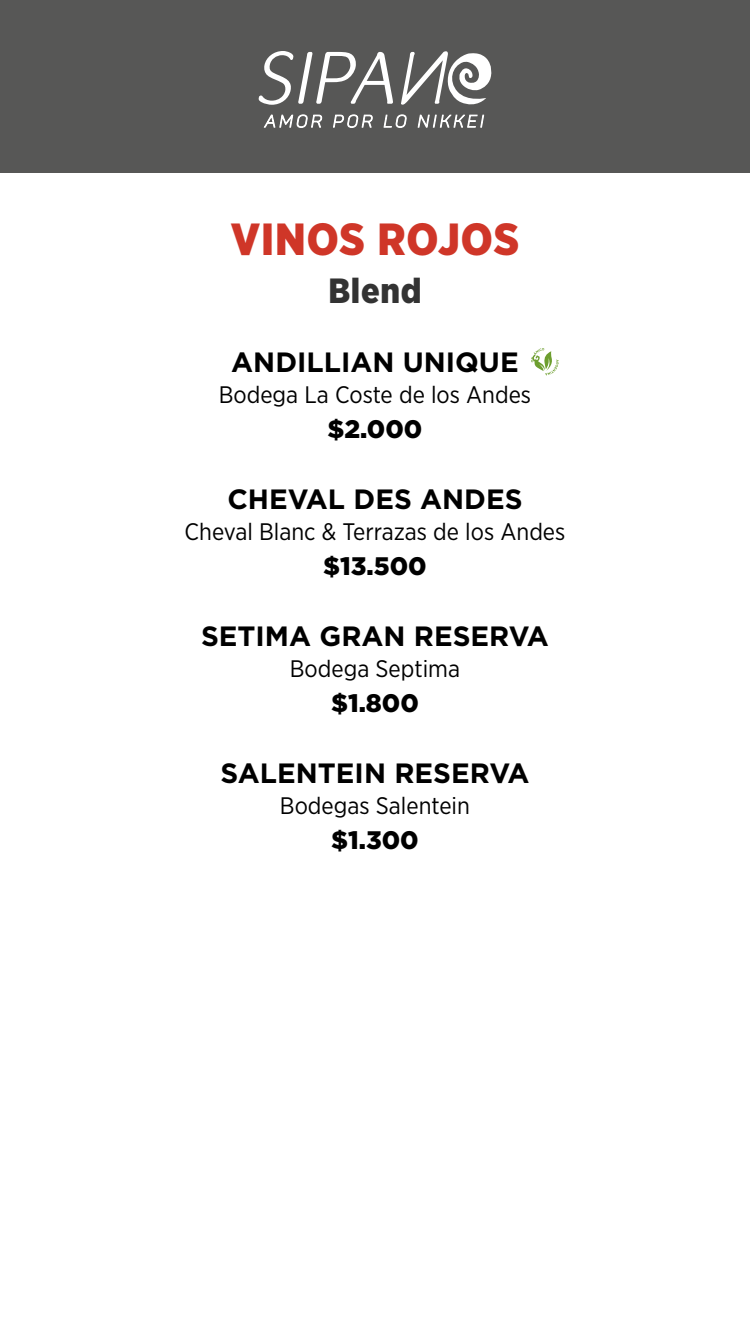
<style>
.page{position:relative;width:750px;height:1334px;background:#fff}
.page>*{position:absolute;margin:0;border:0;box-sizing:border-box;transform-origin:0 0}
.t1{font:900 45px "Gotham Narrow";letter-spacing:.02em;color:#cf3628}
.t2{font:900 35px "Gotham Narrow";color:#333}
.t3{font:700 27.9px "Gotham";color:#000}
.t4{font:900 25.3px "Gotham";color:#000}
.t5{font:23.9px "Gotham Narrow";color:#000}
</style>
<div class="page">
<div style="left:0;top:0;width:750px;height:172px;background:#575756"></div>
<svg style="left:258px;top:51px;width:234px;height:77px"></svg>
<svg style="left:531px;top:348px;width:28px;height:27px"></svg>
<h1 class="t1" style="left:231px;top:209px;width:290px">VINOS ROJOS</h1>
<h2 class="t2" style="left:328px;top:268px;width:95px">Blend</h2>
<p class="t3" style="left:231px;top:343px;width:289px">ANDI LLIAN UNIQUE</p>
<p class="t5" style="left:219px;top:380px;width:314px">Bodega La Coste de los Andes</p>
<p class="t4" style="left:328px;top:412px;width:96px">$2.000</p>
<p class="t3" style="left:227px;top:480px;width:297px">CHEVAL DES ANDES</p>
<p class="t5" style="left:185px;top:517px;width:382px">Cheval Blanc &amp; Terrazas de los Andes</p>
<p class="t4" style="left:323px;top:549px;width:105px">$13.500</p>
<p class="t3" style="left:201px;top:617px;width:348px">SETIMA GRAN RESERVA</p>
<p class="t5" style="left:290px;top:654px;width:172px">Bodega Septima</p>
<p class="t4" style="left:331px;top:686px;width:89px">$1.800</p>
<p class="t3" style="left:221px;top:754px;width:20px">SAL</p>
<p class="t3" style="left:277px;top:754px;width:137px">ENTEIN RESERV</p>
<p class="t3" style="left:507px;top:754px;width:24px">A</p>
<p class="t5" style="left:280px;top:790px;width:192px">Bodegas Salentein</p>
<p class="t4" style="left:331px;top:823px;width:89px">$1.300</p>
</div>
